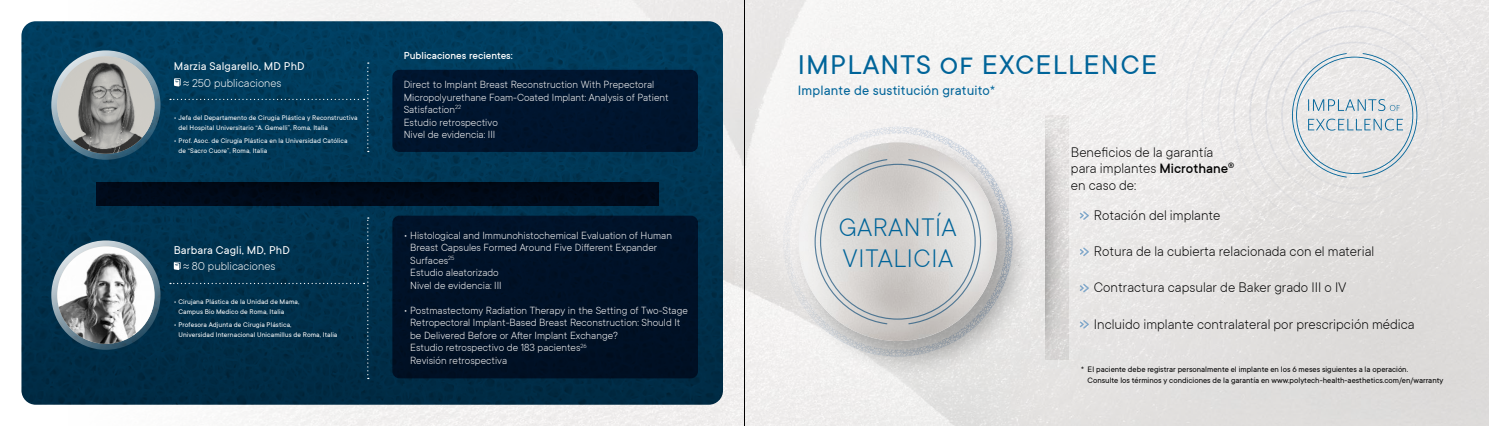
<style>
.page{position:relative;width:1489px;height:426px;background:#fff}
.page>*{position:absolute;margin:0;border:0;box-sizing:border-box;transform-origin:0 0}
.t1{font:30px "TT Commons";letter-spacing:.04em;color:#006499}
.t2{font:300 27.5px/31.2px "TT Commons";letter-spacing:.025em;color:#006499}
.t3{font:300 15px/16.2px "TT Commons";color:#000}
.t4{font:15px "TT Commons";letter-spacing:.01em;color:#006499}
.t5{font:12.5px "TT Commons";letter-spacing:.01em;color:#fff}
.t6{font:300 12.5px "TT Commons";color:#fff}
.t7{font:300 11.25px/12.5px "TT Commons";color:#fff}
.t8{font:500 11.25px "TT Commons";color:#fff}
.t9{font:8.75px/10px "TT Commons";color:#000}
.t10{font:7.5px/10px "TT Commons";letter-spacing:.01em;color:#fff}
.s1{font-weight:500}
</style>
<div class="page">
<img style="left:31px;top:0;width:1457px;height:425px">
<svg style="left:1105px;top:0;width:383px;height:364px"></svg>
<svg style="left:1291px;top:53px;width:126px;height:124px"></svg>
<svg style="left:1079px;top:319px;width:9px;height:9px"></svg>
<svg style="left:1079px;top:283px;width:9px;height:9px"></svg>
<svg style="left:1079px;top:211px;width:9px;height:8px"></svg>
<svg style="left:1079px;top:247px;width:9px;height:9px"></svg>
<svg style="left:1044px;top:115px;width:24px;height:244px"></svg>
<div style="left:790px;top:134px;width:245px;height:245px;background:#000;opacity:.3"></div>
<svg style="left:783px;top:126px;width:229px;height:230px"></svg>
<svg style="left:814px;top:159px;width:167px;height:165px"></svg>
<img style="left:21px;top:21px;width:702px;height:383px">
<svg style="left:51px;top:50px;width:109px;height:109px"></svg>
<img style="left:57px;top:56px;width:97px;height:97px;border-radius:49px">
<svg style="left:51px;top:240px;width:109px;height:109px"></svg>
<img style="left:57px;top:246px;width:97px;height:97px;border-radius:49px">
<div style="left:392px;top:70px;width:306px;height:82px;background:#00152e;border-radius:7px"></div>
<div style="left:392px;top:215px;width:306px;height:163px;background:#001127;border-radius:7px"></div>
<svg style="left:170px;top:217px;width:199px;height:161px"></svg>
<svg style="left:170px;top:62px;width:199px;height:90px"></svg>
<div style="left:97px;top:182px;width:561px;height:23px;background:#000a18"></div>
<hr style="left:744px;top:0;width:1px;height:425px;background:#000">
<p class="t5" style="left:174px;top:60px;width:132px">Marzia Salgarello, MD PhD</p>
<p class="t6" style="left:184px;top:76px;width:99px">≈ 250 publicaciones</p>
<p class="t10" style="left:178px;top:112px;width:180px;text-indent:-5px">• Jefa del Departamento de Cirugía Plástica y Reconstructiva del Hospital Universitario “A. Gemelli”, Roma, Italia</p>
<p class="t10" style="left:178px;top:136px;width:171px;text-indent:-5px">• Prof. Asoc. de Cirugía Plástica en la Universidad Católica de “Sacro Cuore”, Roma, Italia</p>
<p class="t5" style="left:174px;top:243px;width:117px">Barbara Cagli, MD, PhD</p>
<p class="t6" style="left:183px;top:259px;width:93px">≈ 80 publicaciones</p>
<p class="t10" style="left:178px;top:296px;width:122px;text-indent:-5px">• Cirujana Plástica de la Unidad de Mama,<br>Campus Bio Medico de Roma, Italia</p>
<p class="t10" style="left:178px;top:319px;width:160px;text-indent:-5px">• Profesora Adjunta de Cirugía Plástica,<br>Universidad Internacional Unicamillus de Roma, Italia</p>
<p class="t8" style="left:404px;top:49px;width:110px">Publicaciones recientes:</p>
<p class="t7" style="left:404px;top:78px;width:266px">Direct to Implant Breast Reconstruction With Prepectoral Micropolyurethane Foam-Coated Implant: Analysis of Patient Satisfaction<sup>22<br></sup>Estudio retrospectivo<br>Nivel de evidencia: III</p>
<p class="t7" style="left:410px;top:228px;width:263px;text-indent:-6px">• Histological and Immunohistochemical Evaluation of Human Breast Capsules Formed Around Five Different Expander Surfaces<sup>25<br></sup>Estudio aleatorizado<br>Nivel de evidencia: III</p>
<p class="t7" style="left:410px;top:303px;width:279px;text-indent:-6px">• Postmastectomy Radiation Therapy in the Setting of Two-Stage Retropectoral Implant-Based Breast Reconstruction: Should It be Delivered Before or After Implant Exchange?<br>Estudio retrospectivo de 183 pacientes<sup>26<br></sup>Revisión retrospectiva</p>
<h1 class="t1" style="left:797px;top:49px;width:361px">IMPLANTS of EXCELLENCE</h1>
<h3 class="t4" style="left:797px;top:82px;width:199px">Implante de sustitución gratuito*</h3>
<h2 class="t2" style="left:838px;top:211px;width:119px">GARANTÍA<br>VITALICIA</h2>
<h3 class="t3" style="left:1070px;top:144px;width:165px">Beneficios de la garantía para implantes <span class="s1">Microthane</span><sup>® </sup>en caso de:</h3>
<h3 class="t3" style="left:1093px;top:207px;width:128px">Rotación del implante</h3>
<h3 class="t3" style="left:1093px;top:243px;width:282px">Rotura de la cubierta relacionada con el material</h3>
<h3 class="t3" style="left:1093px;top:279px;width:254px">Contractura capsular de Baker grado III o IV</h3>
<h3 class="t3" style="left:1093px;top:315px;width:322px">Incluido implante contralateral por prescripción médica</h3>
<p class="t9" style="left:1087px;top:364px;width:357px;text-indent:-6px">* El paciente debe registrar personalmente el implante en los 6 meses siguientes a la operación.<br>Consulte los términos y condiciones de la garantía en www.polytech-health-aesthetics.com/en/warranty</p>
</div>
